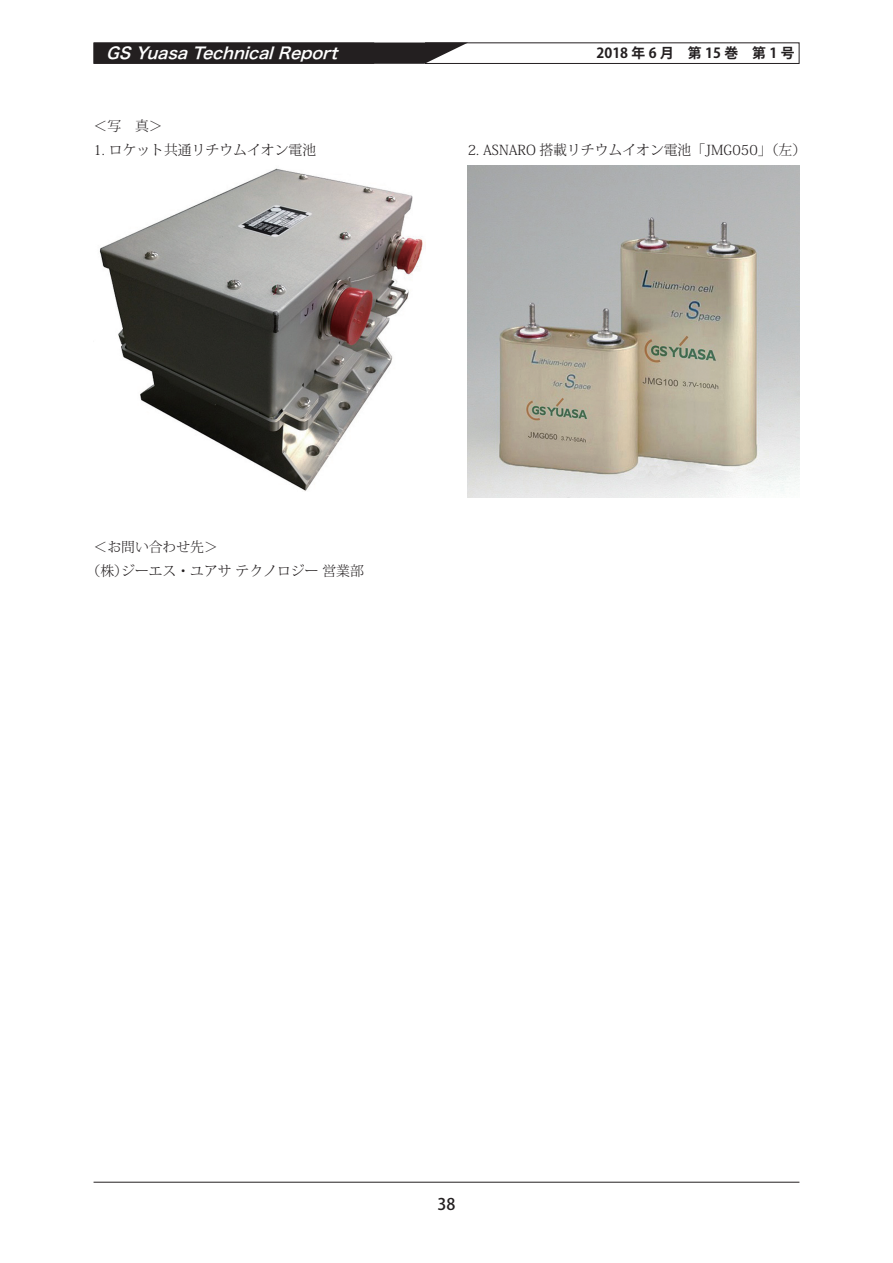
<style>
.page{position:relative;width:893px;height:1263px;background:#fff}
.page>*{position:absolute;margin:0;border:0;box-sizing:border-box;transform-origin:0 0}
.t1{font:italic 15.9px "Hira Kaku Pro W6";color:#fff}
.t2{font:500 15.9px "Koz Go Pr 6 N";color:#231f20}
.t3{font:300 13.8px/23.4px "Koz Min Pr 6 N";color:#231f20}
.t4{font:700 13.8px "Koz Go Pr 6 N";color:#231f20}
</style>
<div class="page">
<hr style="left:94px;top:1182px;width:705px;height:1px;background:#231f20">
<div style="left:97px;top:43px;width:366px;height:21px;background:#231f20"></div>
<div style="left:94px;top:43px;width:280px;height:21px;border:2px solid #231f20"></div>
<div style="left:425px;top:43px;width:374px;height:21px;border:1px solid #231f20"></div>
<img style="left:99px;top:168px;width:325px;height:323px">
<img style="left:468px;top:166px;width:331px;height:332px">
<p class="t1" style="left:106px;top:39px;width:240px">GSYuasaTechnicalReport</p>
<p class="t4" style="left:597px;top:46px;width:199px">2018 年 6 月　第 15 巻　第 1 号</p>
<p class="t3" style="left:94px;top:115px;width:71px">＜写　真＞</p>
<p class="t3" style="left:94px;top:138px;width:224px">1. ロケット共通リチウムイオン電池</p>
<p class="t3" style="left:468px;top:138px;width:340px">2. ASNARO 搭載リチウムイオン電池「JMG050」（左）</p>
<p class="t3" style="left:87px;top:536px;width:279px;text-indent:7px">＜お問い合わせ先＞<br>（株）ジーエス･ユアサ テクノロジー 営業部</p>
<p class="t2" style="left:437px;top:1195px;width:19px">38</p>
</div>
